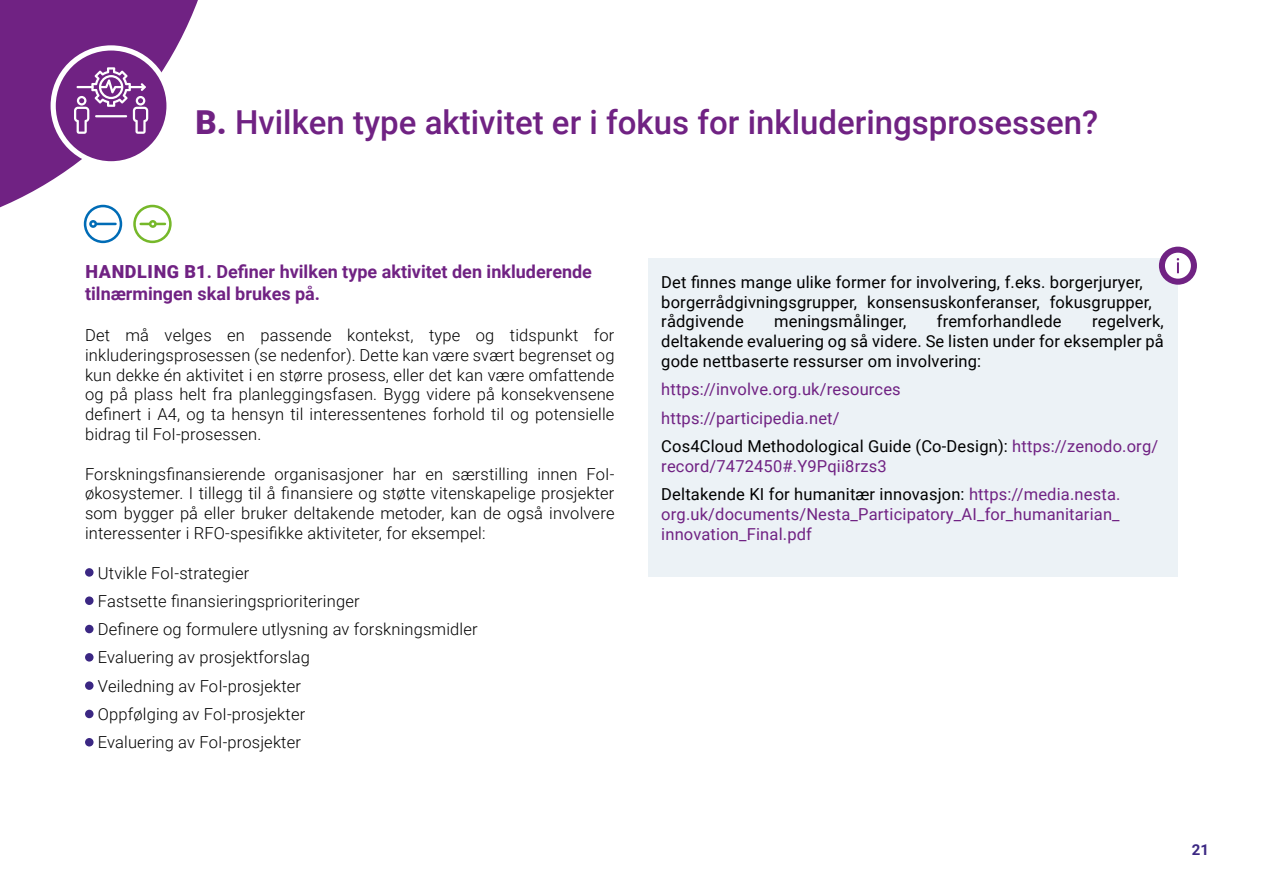
<style>
.page{position:relative;width:1263px;height:893px;background:#fff}
.page>*{position:absolute;margin:0;border:0;box-sizing:border-box;transform-origin:0 0}
.t1{font:500 33px "Roboto";color:#702283}
.t2{font:700 18px/21.6px "Roboto";color:#702283}
.t3{font:300 16.5px/19.8px "Roboto";letter-spacing:.01em;color:#000;text-align:justify}
.t4{font:16.5px/19.8px "Roboto";letter-spacing:.01em;color:#702283}
.t5{font:16.5px/19.8px "Roboto";letter-spacing:.01em;color:#000}
.t6{font:700 15px "Roboto";color:#3b2783}
.s1{font-weight:900}
.s2{color:#000}
</style>
<div class="page">
<div style="left:85px;top:568px;width:9px;height:9px;background:#3b2783;border-radius:50%"></div>
<div style="left:85px;top:596px;width:9px;height:9px;background:#3b2783;border-radius:50%"></div>
<div style="left:85px;top:625px;width:9px;height:8px;background:#3b2783;border-radius:50%"></div>
<div style="left:85px;top:653px;width:9px;height:9px;background:#3b2783;border-radius:50%"></div>
<div style="left:85px;top:681px;width:9px;height:9px;background:#3b2783;border-radius:50%"></div>
<div style="left:85px;top:710px;width:9px;height:8px;background:#3b2783;border-radius:50%"></div>
<div style="left:85px;top:738px;width:9px;height:8px;background:#3b2783;border-radius:50%"></div>
<div style="left:648px;top:258px;width:530px;height:318px;background:#ecf2f6"></div>
<svg style="left:0;top:0;width:198px;height:226px;fill:#702283"></svg>
<div style="left:53px;top:48px;width:116px;height:116px;background:#702283;border-radius:50%"></div>
<div style="left:51px;top:45px;width:121px;height:121px;border:5px solid #fff;border-radius:50%"></div>
<svg style="left:74px;top:67px;width:74px;height:67px"></svg>
<hr style="left:95px;top:115px;width:32px;height:2px;background:#fff">
<svg style="left:133px;top:205px;width:39px;height:38px"></svg>
<svg style="left:84px;top:205px;width:38px;height:38px"></svg>
<div style="left:89px;top:220px;width:8px;height:8px;border:3px solid #006cb6;border-radius:50%"></div>
<div style="left:1159px;top:247px;width:38px;height:38px;background:#702283;border-radius:50%"></div>
<svg style="left:1165px;top:253px;width:26px;height:26px"></svg>
<p class="t1" style="left:196px;top:99px;width:904px"><span class="s1">B.</span> Hvilken type aktivitet er i fokus for inkluderingsprosessen?</p>
<p class="t2" style="left:85px;top:260px;width:508px"><span class="s1">HANDLING B1</span>. Definer hvilken type aktivitet den inkluderende tilnærmingen skal brukes på.</p>
<p class="t3" style="left:85px;top:325px;width:531px">Det må velges en passende kontekst, type og tidspunkt for inkluderingsprosessen (se nedenfor). Dette kan være svært begrenset og kun dekke én aktivitet i en større prosess, eller det kan være omfattende og på plass helt fra planleggingsfasen. Bygg videre på konsekvensene definert i A4, og ta hensyn til interessentenes forhold til og potensielle bidrag til FoI-prosessen.</p>
<p class="t3" style="left:85px;top:463px;width:531px">Forskningsfinansierende organisasjoner har en særstilling innen FoI&shy;økosystemer. I tillegg til å finansiere og støtte vitenskapelige prosjekter som bygger på eller bruker deltakende metoder, kan de også involvere interessenter i RFO-spesifikke aktiviteter, for eksempel:</p>
<p class="t3" style="left:98px;top:562px;width:153px">Utvikle FoI-strategier</p>
<p class="t3" style="left:98px;top:590px;width:263px">Fastsette finansieringsprioriteringer</p>
<p class="t3" style="left:98px;top:619px;width:381px">Definere og formulere utlysning av forskningsmidler</p>
<p class="t3" style="left:98px;top:647px;width:213px">Evaluering av prosjektforslag</p>
<p class="t3" style="left:98px;top:675px;width:205px">Veiledning av FoI-prosjekter</p>
<p class="t3" style="left:98px;top:704px;width:209px">Oppfølging av FoI-prosjekter</p>
<p class="t3" style="left:98px;top:732px;width:205px">Evaluering av FoI-prosjekter</p>
<p class="t5" style="left:661px;top:271px;width:492px">Det finnes mange ulike former for involvering, f.eks. borgerjuryer, borgerrådgivningsgrupper, konsensuskonferanser, fokusgrupper, rådgivende</p>
<p class="t5" style="left:774px;top:311px;width:134px">meningsmålinger,</p>
<p class="t5" style="left:937px;top:311px;width:126px">fremforhandlede</p>
<p class="t5" style="left:661px;top:311px;width:504px;text-align:justify;text-indent:431px">regelverk, deltakende evaluering og så videre. Se listen under for eksempler på gode nettbaserte ressurser om involvering:</p>
<p class="t4" style="left:661px;top:379px;width:241px">https://involve.org.uk/resources</p>
<p class="t4" style="left:661px;top:407px;width:180px">https://participedia.net/</p>
<p class="t4" style="left:661px;top:436px;width:498px"><span class="s2">Cos4Cloud Methodological Guide (Co-Design):</span> https://zenodo.org/ record/7472450#.Y9Pqii8rzs3</p>
<p class="t4" style="left:661px;top:484px;width:461px;text-align:justify"><span class="s2">Deltakende KI for humanitær innovasjon:</span> https://media.nesta. org.uk/documents/Nesta_Participatory_AI_for_humanitarian_ innovation_Final.pdf</p>
<p class="t6" style="left:1192px;top:839px;width:19px">21</p>
</div>
